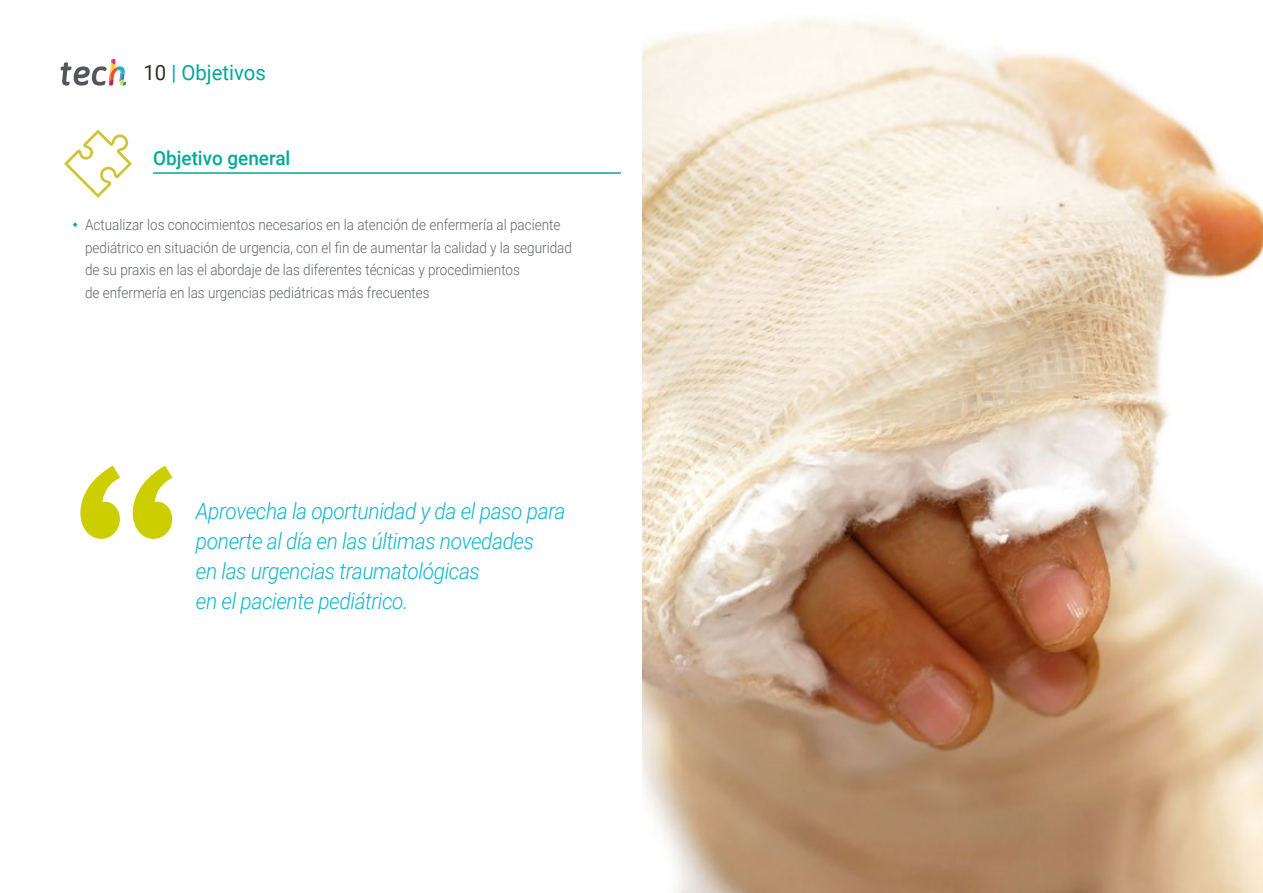
<style>
.page{position:relative;width:1263px;height:893px;background:#fff}
.page>*{position:absolute;margin:0;border:0;box-sizing:border-box;transform-origin:0 0}
.t1{font:italic 300 22.5px/30px "Roboto";letter-spacing:-.02em;color:#0fb6cf;scale:.93 1}
.t2{font:21px "Roboto";color:#00a996}
.t3{font:500 19.5px "Roboto";color:#00a996}
.t4{font:300 15px/22.5px "Roboto";color:#61646a;scale:.9 1}
.s1{color:#312e20}
</style>
<div class="page">
<hr style="left:153px;top:173px;width:468px;height:1px;background:#00a996">
<svg style="left:64px;top:130px;width:68px;height:68px"></svg>
<img style="left:642px;top:19px;width:621px;height:874px">
<svg style="left:61px;top:59px;width:65px;height:27px"></svg>
<svg style="left:80px;top:466px;width:93px;height:73px"></svg>
<h2 class="t2" style="left:144px;top:57px;width:124px"><span class="s1">10</span> | Objetivos</h2>
<h3 class="t3" style="left:153px;top:144px;width:139px">Objetivo general</h3>
<p class="t4" style="left:85px;top:213px;width:542px">Actualizar los conocimientos necesarios en la atención de enfermería al paciente pediátrico en situación de urgencia, con el fin de aumentar la calidad y la seguridad de su praxis en las el abordaje de las diferentes técnicas y procedimientos<br>de enfermería en las urgencias pediátricas más frecuentes</p>
<h1 class="t1" style="left:196px;top:495px;width:399px">Aprovecha la oportunidad y da el paso para ponerte al día en las últimas novedades<br>en las urgencias traumatológicas<br>en el paciente pediátrico.</h1>
</div>
